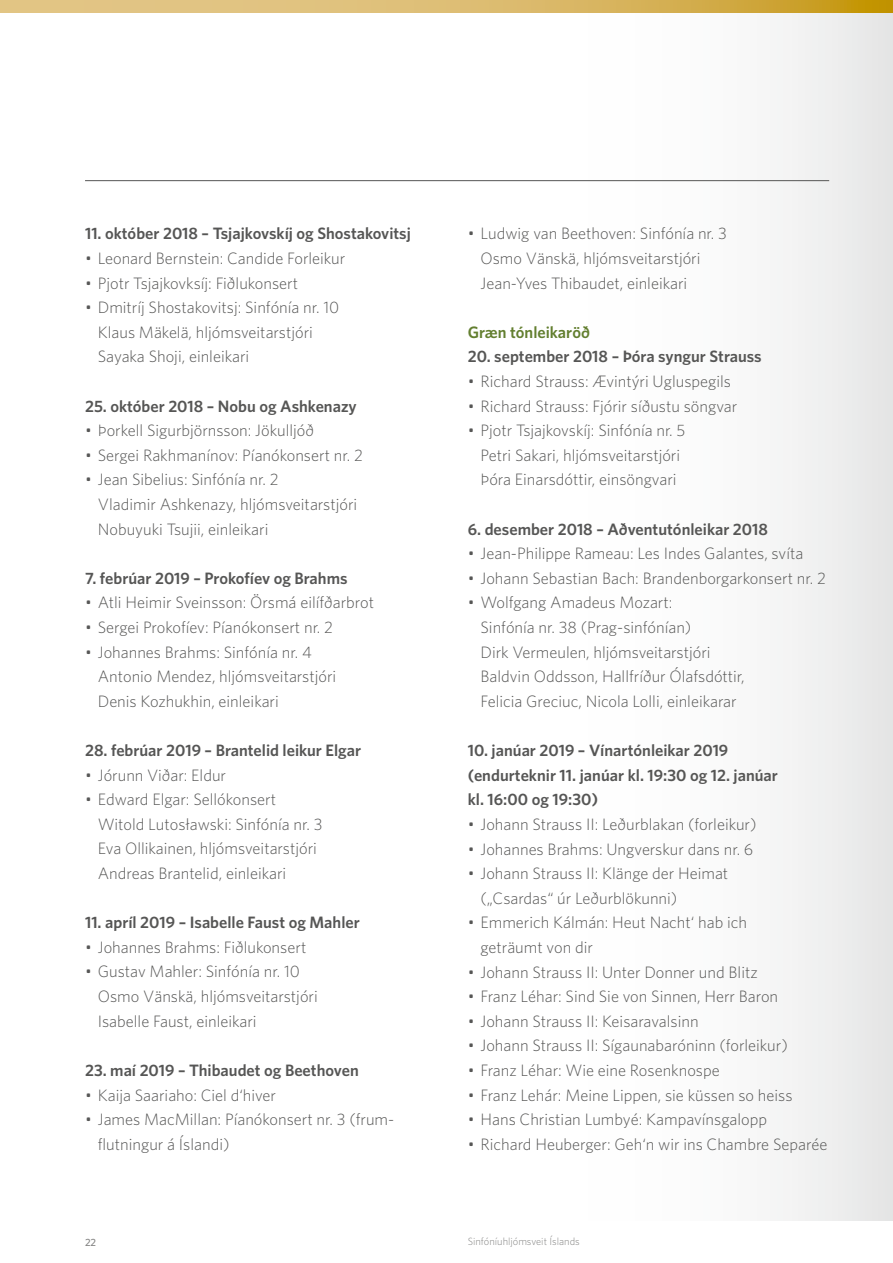
<style>
.page{position:relative;width:893px;height:1263px;background:#fff}
.page>*{position:absolute;margin:0;border:0;box-sizing:border-box;transform-origin:0 0}
.t1{font:300 16.5px/24.6px "Whitney";color:#565655}
.t2{font:600 16.5px/24.6px "Whitney";color:#565655}
.t3{font:600 16.5px "Whitney";color:#637f30}
.t4{font:300 10.5px "Whitney";color:#838382}
.t5{font:500 10.5px "Whitney";color:#838382}
</style>
<div class="page">
<div style="left:468px;top:13px;width:425px;height:1207px;background:linear-gradient(to right,#fff,#ececec)"></div>
<svg style="left:0;top:0;width:893px;height:13px;background:#d9b764"></svg>
<hr style="left:85px;top:180px;width:744px;height:1px;background:#565655">
<p class="t2" style="left:85px;top:221px;width:327px">11. október 2018 – Tsjajkovskíj og Shostakovitsj</p>
<p class="t1" style="left:85px;top:246px;width:262px">• Leonard Bernstein: Candide Forleikur</p>
<p class="t1" style="left:85px;top:270px;width:215px">• Pjotr Tsjajkovksíj: Fiðlukonsert</p>
<p class="t1" style="left:98px;top:295px;width:243px;text-indent:-13px">• Dmitríj Shostakovitsj: Sinfónía nr. 10<br>Klaus Mäkelä, hljómsveitarstjóri<br>Sayaka Shoji, einleikari</p>
<p class="t2" style="left:85px;top:393px;width:273px">25. október 2018 – Nobu og Ashkenazy</p>
<p class="t1" style="left:85px;top:418px;width:231px">• Þorkell Sigurbjörnsson: Jökulljóð</p>
<p class="t1" style="left:85px;top:442px;width:279px">• Sergei Rakhmanínov: Píanókonsert nr. 2</p>
<p class="t1" style="left:98px;top:467px;width:261px;text-indent:-13px">• Jean Sibelius: Sinfónía nr. 2<br>Vladimir Ashkenazy, hljómsveitarstjóri<br>Nobuyuki Tsujii, einleikari</p>
<p class="t2" style="left:85px;top:565px;width:264px">7. febrúar 2019 – Prokofíev og Brahms</p>
<p class="t1" style="left:85px;top:590px;width:290px">• Atli Heimir Sveinsson: Örsmá eilífðarbrot</p>
<p class="t1" style="left:85px;top:615px;width:250px">• Sergei Prokofíev: Píanókonsert nr. 2</p>
<p class="t1" style="left:98px;top:639px;width:240px;text-indent:-13px">• Johannes Brahms: Sinfónía nr. 4<br>Antonio Mendez, hljómsveitarstjóri<br>Denis Kozhukhin, einleikari</p>
<p class="t2" style="left:85px;top:737px;width:278px">28. febrúar 2019 – Brantelid leikur Elgar</p>
<p class="t1" style="left:85px;top:762px;width:143px">• Jórunn Viðar: Eldur</p>
<p class="t1" style="left:98px;top:787px;width:226px;text-indent:-13px">• Edward Elgar: Sellókonsert Witold Lutosławski: Sinfónía nr. 3<br>Eva Ollikainen, hljómsveitarstjóri Andreas Brantelid, einleikari</p>
<p class="t2" style="left:85px;top:910px;width:276px">11. apríl 2019 – Isabelle Faust og Mahler</p>
<p class="t1" style="left:85px;top:934px;width:223px">• Johannes Brahms: Fiðlukonsert</p>
<p class="t1" style="left:98px;top:959px;width:221px;text-indent:-13px">• Gustav Mahler: Sinfónía nr. 10<br>Osmo Vänskä, hljómsveitarstjóri<br>Isabelle Faust, einleikari</p>
<p class="t2" style="left:85px;top:1057px;width:275px">23. maí 2019 – Thibaudet og Beethoven</p>
<p class="t1" style="left:85px;top:1082px;width:193px">• Kaija Saariaho: Ciel d‘hiver</p>
<p class="t1" style="left:98px;top:1107px;width:298px;text-indent:-13px">• James MacMillan: Píanókonsert nr. 3 (frum&shy;flutningur á Íslandi)</p>
<p class="t1" style="left:480px;top:221px;width:248px;text-indent:-13px">• Ludwig van Beethoven: Sinfónía nr. 3<br>Osmo Vänskä, hljómsveitarstjóri<br>Jean-Yves Thibaudet, einleikari</p>
<p class="t3" style="left:468px;top:322px;width:124px">Græn tónleikaröð</p>
<p class="t2" style="left:468px;top:344px;width:295px">20. september 2018 – Þóra syngur Strauss</p>
<p class="t1" style="left:468px;top:369px;width:265px">• Richard Strauss: Ævintýri Ugluspegils</p>
<p class="t1" style="left:468px;top:393px;width:271px">• Richard Strauss: Fjórir síðustu söngvar</p>
<p class="t1" style="left:468px;top:418px;width:219px;text-align:center">• Pjotr Tsjajkovskíj: Sinfónía nr. 5<br>Petri Sakari, hljómsveitarstjóri<br>Þóra Einarsdóttir, einsöngvari</p>
<p class="t2" style="left:468px;top:516px;width:302px">6. desember 2018 – Aðventutónleikar 2018</p>
<p class="t1" style="left:468px;top:541px;width:337px">• Jean-Philippe Rameau: Les Indes Galantes, svíta</p>
<p class="t1" style="left:468px;top:565px;width:360px">• Johann Sebastian Bach: Brandenborgarkonsert nr. 2</p>
<p class="t1" style="left:480px;top:590px;width:266px;text-indent:-13px">• Wolfgang Amadeus Mozart:<br>Sinfónía nr. 38 (Prag-sinfónían)<br>Dirk Vermeulen, hljómsveitarstjóri Baldvin Oddsson, Hallfríður Ólafsdóttir, Felicia Greciuc, Nicola Lolli, einleikarar</p>
<p class="t2" style="left:468px;top:737px;width:312px">10. janúar 2019 – Vínartónleikar 2019 (endurteknir 11. janúar kl. 19:30 og 12. janúar kl. 16:00 og 19:30)</p>
<p class="t1" style="left:468px;top:811px;width:290px">• Johann Strauss II: Leðurblakan (forleikur)</p>
<p class="t1" style="left:468px;top:836px;width:287px">• Johannes Brahms: Ungverskur dans nr. 6</p>
<p class="t1" style="left:480px;top:861px;width:249px;text-indent:-13px">• Johann Strauss II: Klänge der Heimat („Csardas“ úr Leðurblökunni)</p>
<p class="t1" style="left:480px;top:910px;width:268px;text-indent:-13px">• Emmerich Kálmán: Heut Nacht‘ hab ich geträumt von dir</p>
<p class="t1" style="left:468px;top:959px;width:292px">• Johann Strauss II: Unter Donner und Blitz</p>
<p class="t1" style="left:468px;top:984px;width:312px">• Franz Léhar: Sind Sie von Sinnen, Herr Baron</p>
<p class="t1" style="left:468px;top:1008px;width:232px">• Johann Strauss II: Keisaravalsinn</p>
<p class="t1" style="left:468px;top:1033px;width:322px">• Johann Strauss II: Sígaunabaróninn (forleikur)</p>
<p class="t1" style="left:468px;top:1058px;width:253px">• Franz Léhar: Wie eine Rosenknospe</p>
<p class="t1" style="left:468px;top:1082px;width:326px">• Franz Lehár: Meine Lippen, sie küssen so heiss</p>
<p class="t1" style="left:468px;top:1107px;width:301px">• Hans Christian Lumbyé: Kampavínsgalopp</p>
<p class="t1" style="left:468px;top:1131px;width:361px">• Richard Heuberger: Geh‘n wir ins Chambre Separée</p>
<p class="t5" style="left:85px;top:1235px;width:13px">22</p>
<p class="t4" style="left:468px;top:1236px;width:114px">Sinfóníuhljómsveit Íslands</p>
</div>
